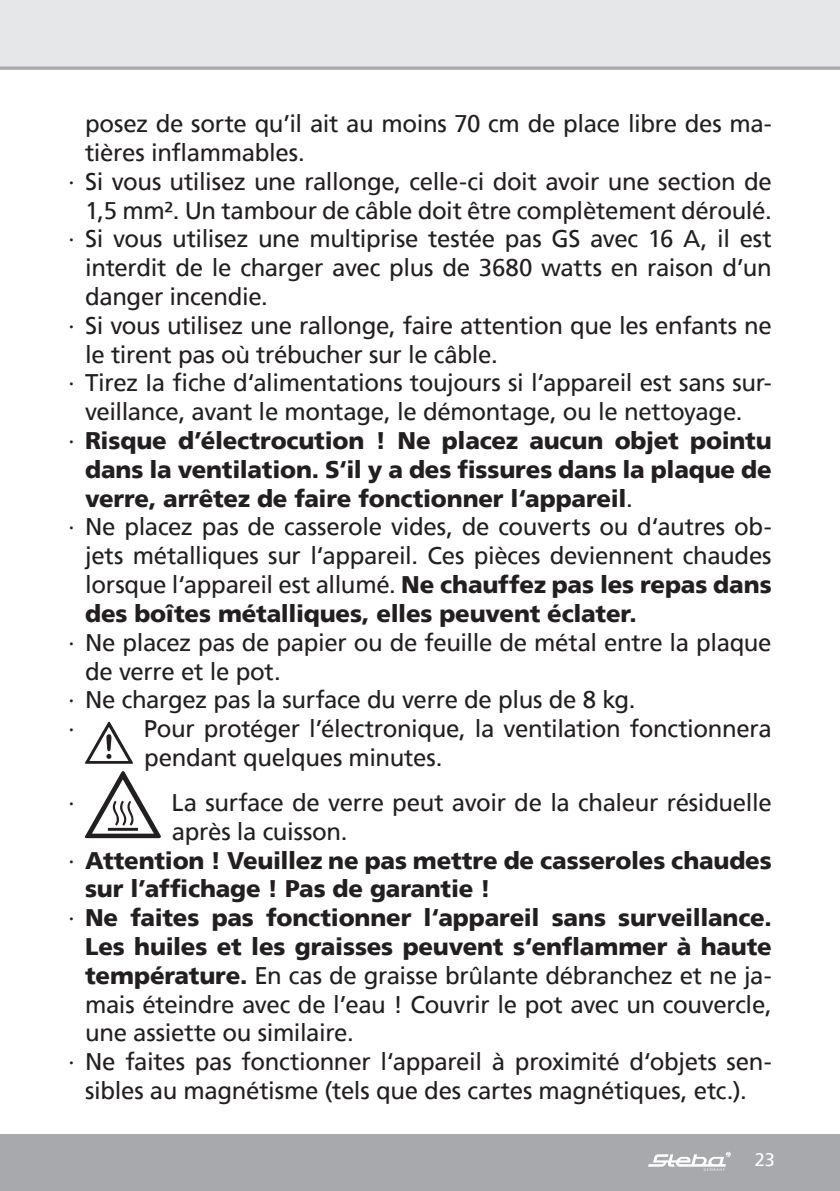
<style>
.page{position:relative;width:840px;height:1191px;background:#fff}
.page>*{position:absolute;margin:0;border:0;box-sizing:border-box;transform-origin:0 0}
.t1{font:24px/28.8px "Frutiger";letter-spacing:-.015em;color:#231f20}
.t2{font:900 24px "Frutiger";letter-spacing:-.01em;color:#231f20}
.t3{font:18px "Frutiger";color:#fff}
.s1{font-weight:400}
.s2{font-weight:900}
</style>
<div class="page">
<div style="left:0;top:0;width:839px;height:68px;background:#e6e7e9"></div>
<div style="left:0;top:1134px;width:839px;height:57px;background:#a8a9ad"></div>
<svg style="left:648px;top:1151px;width:82px;height:19px"></svg>
<svg style="left:0;top:66px;width:839px;height:4px;background:#b3b4b8"></svg>
<img style="left:85px;top:721px;width:48px;height:43px">
<img style="left:85px;top:771px;width:75px;height:68px">
<p class="t1" style="left:85px;top:109px;width:687px">posez de sorte qu’il ait au moins 70 cm de place libre des ma-</p>
<p class="t1" style="left:85px;top:138px;width:221px">tières inflammables.</p>
<p class="t1" style="left:68px;top:167px;width:705px">∙ Si vous utilisez une rallonge, celle-ci doit avoir une section de</p>
<p class="t1" style="left:85px;top:196px;width:687px">1,5 mm². Un tambour de câble doit être complètement déroulé.</p>
<p class="t1" style="left:68px;top:224px;width:704px">∙ Si vous utilisez une multiprise testée pas GS avec 16 A, il est</p>
<p class="t1" style="left:85px;top:253px;width:687px">interdit de le charger avec plus de 3680 watts en raison d’un</p>
<p class="t1" style="left:85px;top:282px;width:184px">danger incendie.</p>
<p class="t1" style="left:68px;top:311px;width:705px">∙ Si vous utilisez une rallonge, faire attention que les enfants ne</p>
<p class="t1" style="left:85px;top:340px;width:414px">le tirent pas où trébucher sur le câble.</p>
<p class="t1" style="left:68px;top:368px;width:705px">∙ Tirez Ia fiche d‘alimentations toujours si l‘appareil est sans sur-</p>
<p class="t1" style="left:85px;top:397px;width:658px">veillance, avant le montage, le démontage, ou le nettoyage.</p>
<p class="t2" style="left:68px;top:426px;width:704px"><span class="s1">∙</span> Risque d’électrocution ! Ne placez aucun objet pointu</p>
<p class="t2" style="left:85px;top:455px;width:687px">dans la ventilation. S‘il y a des fissures dans la plaque de</p>
<p class="t2" style="left:85px;top:484px;width:549px">verre, arrêtez de faire fonctionner l‘appareil<span class="s1">.</span></p>
<p class="t1" style="left:68px;top:512px;width:705px">∙ Ne placez pas de casserole vides, de couverts ou d‘autres ob-</p>
<p class="t1" style="left:85px;top:541px;width:687px">jets métalliques sur l‘appareil. Ces pièces deviennent chaudes</p>
<p class="t1" style="left:85px;top:570px;width:687px">lorsque l‘appareil est allumé. <span class="s2">Ne chauffez pas les repas dans</span></p>
<p class="t2" style="left:85px;top:599px;width:552px">des boîtes métalliques, elles peuvent éclater.</p>
<p class="t1" style="left:68px;top:628px;width:704px">∙ Ne placez pas de papier ou de feuille de métal entre la plaque</p>
<p class="t1" style="left:85px;top:656px;width:197px">de verre et le pot.</p>
<p class="t1" style="left:68px;top:685px;width:568px">∙ Ne chargez pas la surface du verre de plus de 8 kg.</p>
<p class="t1" style="left:68px;top:714px;width:8px">∙</p>
<p class="t1" style="left:144px;top:714px;width:629px">Pour protéger l’électronique, la ventilation fonctionnera pendant quelques minutes.</p>
<p class="t1" style="left:68px;top:788px;width:8px">∙</p>
<p class="t1" style="left:171px;top:788px;width:601px">La surface de verre peut avoir de la chaleur résiduelle</p>
<p class="t1" style="left:172px;top:817px;width:177px">après la cuisson.</p>
<p class="t2" style="left:68px;top:845px;width:704px"><span class="s1">∙</span> Attention ! Veuillez ne pas mettre de casseroles chaudes</p>
<p class="t2" style="left:85px;top:874px;width:407px">sur l’affichage ! Pas de garantie !</p>
<p class="t2" style="left:68px;top:903px;width:704px"><span class="s1">∙</span> Ne faites pas fonctionner l‘appareil sans surveillance.</p>
<p class="t2" style="left:85px;top:932px;width:687px">Les huiles et les graisses peuvent s‘enflammer à haute</p>
<p class="t1" style="left:85px;top:961px;width:687px"><span class="s2">température.</span> En cas de graisse brûlante débranchez et ne ja-</p>
<p class="t1" style="left:85px;top:989px;width:687px">mais éteindre avec de l’eau ! Couvrir le pot avec un couvercle,</p>
<p class="t1" style="left:85px;top:1018px;width:270px">une assiette ou similaire.</p>
<p class="t1" style="left:68px;top:1047px;width:705px">∙ Ne faites pas fonctionner l‘appareil à proximité d‘objets sen-</p>
<p class="t1" style="left:85px;top:1076px;width:662px">sibles au magnétisme (tels que des cartes magnétiques, etc.).</p>
<p class="t3" style="left:754px;top:1149px;width:22px">23</p>
</div>
